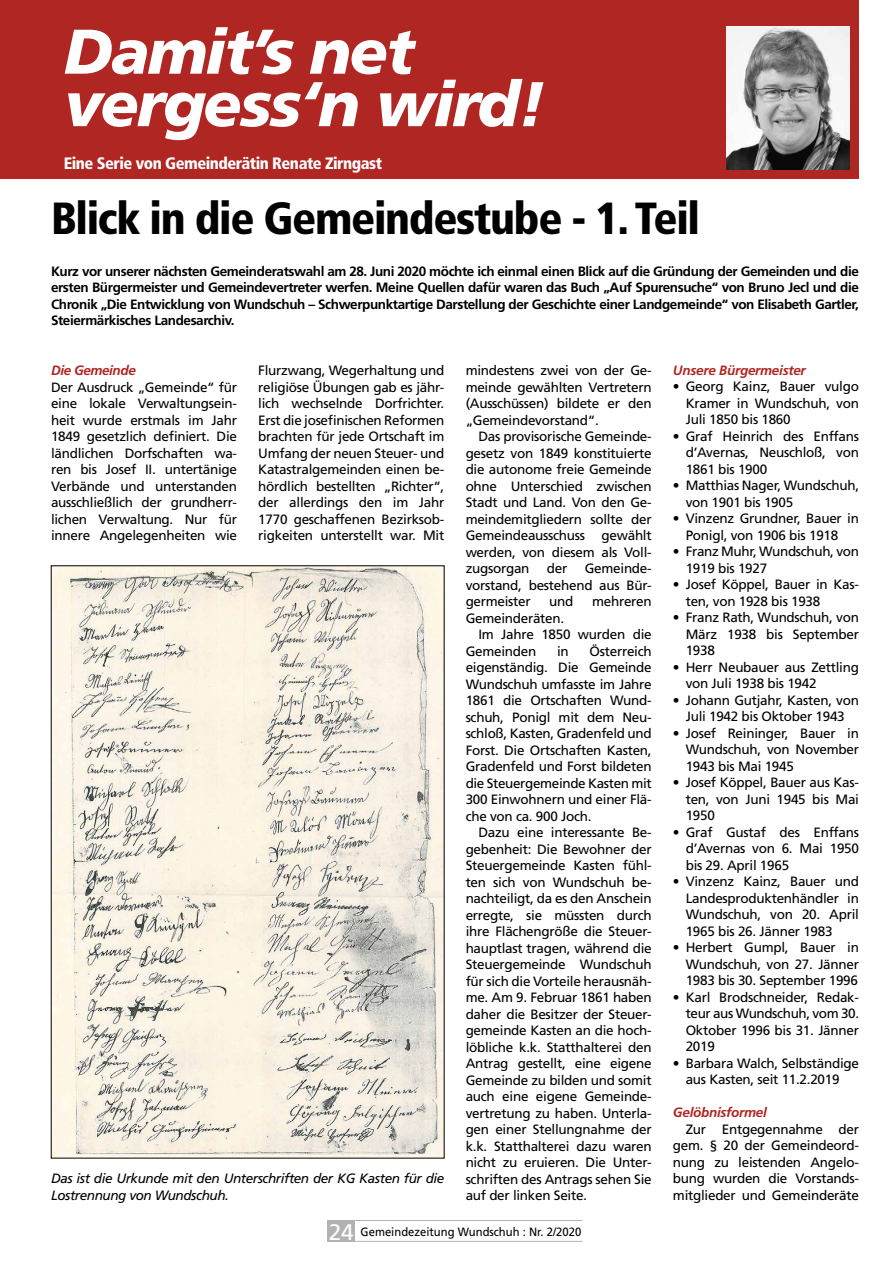
<style>
.page{position:relative;width:893px;height:1263px;background:#fff}
.page>*{position:absolute;margin:0;border:0;box-sizing:border-box;transform-origin:0 0}
.t1{font:italic 900 63px/52.5px "Frutiger LT Std";letter-spacing:-.03em;color:#fff}
.t2{font:900 condensed 45px "Frutiger LT Std";letter-spacing:-.03em;color:#000}
.t3{font:900 condensed 16.5px "Frutiger LT Std";letter-spacing:-.03em;color:#fff}
.t4{font:13.5px/16.5px "Frutiger LT Std";letter-spacing:-.02em;color:#000;text-align:justify}
.t5{font:700 13.5px/16.5px "Frutiger LT Std";letter-spacing:-.03em;color:#000;text-align:justify}
.t6{font:italic 13.5px/16.5px "Frutiger LT Std";letter-spacing:-.03em;color:#000}
.t7{font:italic 700 13.5px "Frutiger LT Std";letter-spacing:-.02em;color:#af2622}
.t8{font:12px "Frutiger LT Std";color:#000;scale:.94 1}
.s1{font-size:22.5px;color:#fff}
</style>
<div class="page">
<div style="left:327px;top:1220px;width:28px;height:22px;background:#b3b2b2"></div>
<hr style="left:327px;top:1220px;width:256px;height:1px;background:#b3b2b2">
<hr style="left:327px;top:1241px;width:256px;height:1px;background:#b3b2b2">
<img style="left:53px;top:568px;width:389px;height:588px">
<div style="left:0;top:0;width:859px;height:178px;background:#af2622"></div>
<img style="left:726px;top:26px;width:123px;height:144px">
<h1 class="t1" style="left:64px;top:25px;width:483px">Damit’s net vergess‘n wird!</h1>
<p class="t3" style="left:64px;top:154px;width:320px">Eine Serie von Gemeinderätin Renate Zirngast</p>
<h2 class="t2" style="left:51px;top:191px;width:651px">Blick in die Gemeindestube - 1. Teil</h2>
<p class="t5" style="left:51px;top:263px;width:809px">Kurz vor unserer nächsten Gemeinderatswahl am 28. Juni 2020 möchte ich einmal einen Blick auf die Gründung der Gemeinden und die ersten Bürgermeister und Gemeindevertreter werfen. Meine Quellen dafür waren das Buch „Auf Spurensuche“ von Bruno Jecl und die Chronik „Die Entwicklung von Wundschuh – Schwerpunktartige Darstellung der Geschichte einer Landgemeinde“ von Elisabeth Gartler, Steiermärkisches Landesarchiv.</p>
<p class="t4" style="left:258px;top:362px;width:188px">Flurzwang, Wegerhaltung und religiöse Übungen gab es jähr&shy;lich wechselnde Dorfrichter.<br>Erst die josefinischen Reformen brachten für jede Ortschaft im Umfang der neuen Steuer- und Katastralgemeinden einen be&shy;hördlich bestellten „Richter“, der allerdings den im Jahr 1770 geschaffenen Bezirksob&shy;rigkeiten unterstellt war. Mit</p>
<p class="t4" style="left:466px;top:362px;width:188px">mindestens zwei von der Ge&shy;meinde gewählten Vertretern (Ausschüssen) bildete er den „Gemeindevorstand“.</p>
<p class="t7" style="left:51px;top:363px;width:86px">Die Gemeinde</p>
<p class="t4" style="left:51px;top:379px;width:188px">Der Ausdruck „Gemeinde“ für eine lokale Verwaltungsein&shy;heit wurde erstmals im Jahr 1849 gesetzlich definiert. Die ländlichen Dorfschaften wa&shy;ren bis Josef II. untertänige Verbände und unterstanden ausschließlich der grundherr&shy;lichen Verwaltung. Nur für innere Angelegenheiten wie</p>
<p class="t4" style="left:466px;top:428px;width:188px;text-indent:13px">Das provisorische Gemeinde&shy;gesetz von 1849 konstituierte die autonome freie Gemeinde ohne Unterschied zwischen Stadt und Land. Von den Ge&shy;meindemitgliedern sollte der Gemeindeausschuss gewählt werden, von diesem als Voll&shy;zugsorgan</p>
<p class="t4" style="left:466px;top:560px;width:188px;text-indent:119px">Gemeinde&shy;vorstand, bestehend aus Bür&shy;germeister</p>
<p class="t4" style="left:547px;top:560px;width:22px">der</p>
<p class="t4" style="left:549px;top:593px;width:26px">und</p>
<p class="t4" style="left:592px;top:593px;width:61px">mehreren</p>
<p class="t4" style="left:466px;top:610px;width:100px">Gemeinderäten.</p>
<p class="t4" style="left:478px;top:626px;width:175px">Im Jahre 1850 wurden die</p>
<p class="t4" style="left:466px;top:643px;width:72px">Gemeinden</p>
<p class="t4" style="left:557px;top:643px;width:13px">in</p>
<p class="t4" style="left:466px;top:643px;width:188px;text-indent:124px">Österreich eigenständig. Die Gemeinde Wundschuh umfasste im Jahre 1861 die Ortschaften Wund&shy;schuh, Ponigl mit dem Neu&shy;schloß, Kasten, Gradenfeld und Forst. Die Ortschaften Kasten, Gradenfeld und Forst bildeten die Steuergemeinde Kasten mit 300 Einwohnern und einer Flä&shy;che von ca. 900 Joch.</p>
<p class="t4" style="left:466px;top:824px;width:188px;text-indent:13px">Dazu eine interessante Be&shy;gebenheit: Die Bewohner der Steuergemeinde Kasten fühl&shy;ten sich von Wundschuh be&shy;nachteiligt, da es den Anschein erregte, sie müssten durch ihre Flächengröße die Steuer&shy;hauptlast tragen, während die Steuergemeinde Wundschuh für sich die Vorteile herausnäh&shy;me. Am 9. Februar 1861 haben daher die Besitzer der Steuer&shy;gemeinde Kasten an die hoch&shy;löbliche k.k. Statthalterei den Antrag gestellt, eine eigene Gemeinde zu bilden und somit auch eine eigene Gemeinde&shy;vertretung zu haben. Unterla&shy;gen einer Stellungnahme der k.k. Statthalterei dazu waren nicht zu eruieren. Die Unter&shy;schriften des Antrags sehen Sie auf der linken Seite.</p>
<p class="t6" style="left:51px;top:1170px;width:395px">Das ist die Urkunde mit den Unterschriften der KG Kasten für die<br>Lostrennung von Wundschuh.</p>
<p class="t8" style="left:329px;top:1224px;width:270px"><span class="s1">24</span> Gemeindezeitung Wundschuh : Nr. 2/2020</p>
<p class="t7" style="left:673px;top:362px;width:134px">Unsere Bürgermeister</p>
<p class="t4" style="left:686px;top:379px;width:175px;text-indent:-13px">• Georg Kainz, Bauer vulgo Kramer in Wundschuh, von Juli 1850 bis 1860</p>
<p class="t4" style="left:686px;top:428px;width:175px;text-indent:-13px">• Graf Heinrich des Enffans d’Avernas, Neuschloß, von 1861 bis 1900</p>
<p class="t4" style="left:686px;top:478px;width:175px;text-indent:-13px">• Matthias Nager, Wundschuh, von 1901 bis 1905</p>
<p class="t4" style="left:673px;top:511px;width:188px;text-align:center">• Vinzenz Grundner, Bauer in<br>Ponigl, von 1906 bis 1918</p>
<p class="t4" style="left:686px;top:544px;width:175px;text-indent:-13px">• Franz Muhr, Wundschuh, von<br>1919 bis 1927</p>
<p class="t4" style="left:686px;top:577px;width:175px;text-indent:-13px">• Josef Köppel, Bauer in Kas&shy;ten, von 1928 bis 1938</p>
<p class="t4" style="left:686px;top:610px;width:175px;text-indent:-13px">• Franz Rath, Wundschuh, von März 1938 bis September 1938</p>
<p class="t4" style="left:686px;top:659px;width:175px;text-indent:-13px">• Herr Neubauer aus Zettling von Juli 1938 bis 1942</p>
<p class="t4" style="left:673px;top:692px;width:188px;text-align:center">• Johann Gutjahr, Kasten, von<br>Juli 1942 bis Oktober 1943</p>
<p class="t4" style="left:686px;top:725px;width:175px;text-indent:-13px">• Josef Reininger, Bauer in Wundschuh, von November 1943 bis Mai 1945</p>
<p class="t4" style="left:686px;top:775px;width:175px;text-indent:-13px">• Josef Köppel, Bauer aus Kas&shy;ten, von Juni 1945 bis Mai 1950</p>
<p class="t4" style="left:686px;top:824px;width:175px;text-indent:-13px">• Graf Gustaf des Enffans d’Avernas von 6. Mai 1950 bis 29. April 1965</p>
<p class="t4" style="left:686px;top:873px;width:175px;text-indent:-13px">• Vinzenz Kainz, Bauer und Landesproduktenhändler in Wundschuh, von 20. April 1965 bis 26. Jänner 1983</p>
<p class="t4" style="left:686px;top:939px;width:175px;text-indent:-13px">• Herbert Gumpl, Bauer in Wundschuh, von 27. Jänner 1983 bis 30. September 1996</p>
<p class="t4" style="left:686px;top:989px;width:175px;text-indent:-13px">• Karl Brodschneider, Redak&shy;teur aus Wundschuh, vom 30.<br>Oktober 1996 bis 31. Jänner 2019</p>
<p class="t4" style="left:673px;top:1055px;width:188px;text-align:center">• Barbara Walch, Selbständige aus Kasten, seit 11.2.2019</p>
<p class="t7" style="left:673px;top:1105px;width:96px">Gelöbnisformel</p>
<p class="t4" style="left:673px;top:1121px;width:188px;text-indent:13px">Zur Entgegennahme der gem. § 20 der Gemeindeord&shy;nung zu leistenden Angelo&shy;bung wurden die Vorstands&shy;mitglieder und Gemeinderäte</p>
</div>
